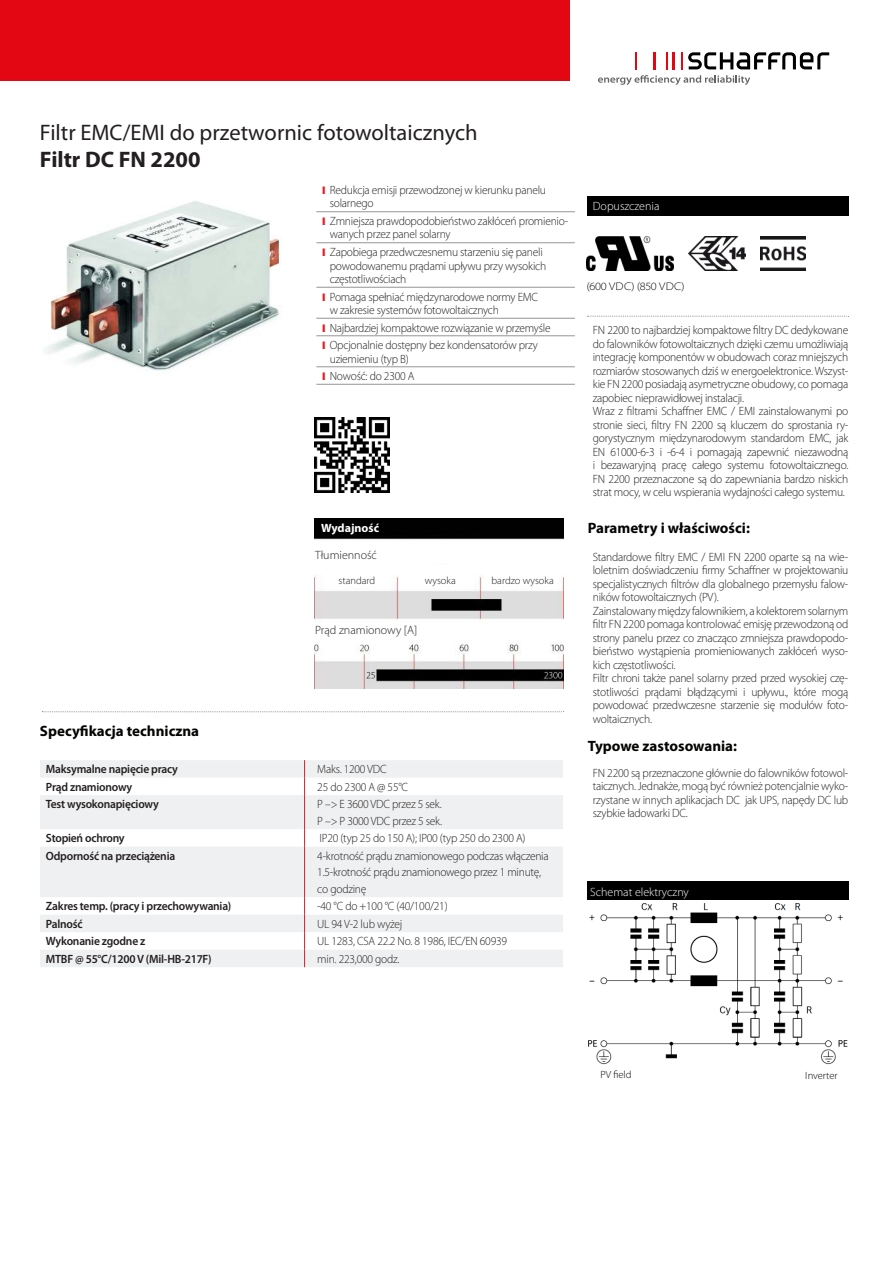
<style>
.page{position:relative;width:893px;height:1263px;background:#fff}
.page>*{position:absolute;margin:0;border:0;box-sizing:border-box;transform-origin:0 0}
.t1{font:22.5px "Myriad Pro";color:#231f20}
.t2{font:700 22.5px "Myriad Pro";color:#231f20}
.t3{font:700 15px "Myriad Pro";color:#040503}
.t4{font:300 12px/13.5px "Myriad Pro";letter-spacing:-.02em;color:#231f20;scale:.96 1}
.t5{font:600 12px "Myriad Pro";letter-spacing:-.02em;color:#231f20;scale:.96 1}
.t6{font:300 12px "Myriad Pro";color:#fff}
.t7{font:300 12px "Myriad Pro";color:#231f20}
.t8{font:700 12px "Myriad Pro";color:#fff}
.t9{font:300 semi-expanded 11.1px "Myriad Pro";color:#000}
.t10{font:300 10.5px "Myriad Pro";color:#231f20}
.t11{font:300 10.5px "Myriad Pro";color:#040503}
.s1{color:#e31f25}
</style>
<div class="page">
<div style="left:0;top:0;width:569px;height:81px;background:#e30613"></div>
<img style="left:44px;top:201px;width:238px;height:170px">
<svg style="left:598px;top:75px;width:152px;height:10px"></svg>
<hr style="left:672px;top:52px;width:3px;height:17px;background:#e30613">
<svg style="left:681px;top:52px;width:1px;height:17px"></svg>
<svg style="left:666px;top:52px;width:2px;height:17px"></svg>
<hr style="left:653px;top:52px;width:3px;height:17px;background:#e30613">
<svg style="left:635px;top:52px;width:2px;height:17px"></svg>
<svg style="left:688px;top:52px;width:141px;height:17px"></svg>
<img style="left:315px;top:418px;width:74px;height:74px">
<img style="left:315px;top:518px;width:249px;height:170px">
<svg style="left:42px;top:711px;width:522px;height:1px"></svg>
<div style="left:587px;top:196px;width:262px;height:19px;background:#000"></div>
<svg style="left:587px;top:316px;width:262px;height:1px"></svg>
<img style="left:587px;top:237px;width:86px;height:33px">
<img style="left:688px;top:237px;width:58px;height:33px">
<img style="left:760px;top:237px;width:45px;height:33px">
<div style="left:587px;top:881px;width:262px;height:20px;background:#000"></div>
<img style="left:588px;top:903px;width:260px;height:162px">
<hr style="left:316px;top:211px;width:259px;height:1px;background:#9a9a9a">
<hr style="left:316px;top:242px;width:259px;height:1px;background:#9a9a9a">
<hr style="left:316px;top:287px;width:259px;height:1px;background:#9a9a9a">
<hr style="left:316px;top:318px;width:259px;height:1px;background:#9a9a9a">
<hr style="left:316px;top:335px;width:259px;height:1px;background:#9a9a9a">
<hr style="left:316px;top:366px;width:259px;height:1px;background:#9a9a9a">
<hr style="left:316px;top:384px;width:259px;height:1px;background:#9a9a9a">
<svg style="left:40px;top:847px;width:523px;height:120px;fill:#eff0f1"></svg>
<svg style="left:40px;top:760px;width:523px;height:87px"></svg>
<hr style="left:304px;top:847px;width:1px;height:50px;background:#d1232a">
<svg style="left:40px;top:897px;width:265px;height:70px"></svg>
<p class="t1" style="left:40px;top:119px;width:439px">Filtr EMC/EMI do przetwornic fotowoltaicznych</p>
<p class="t2" style="left:40px;top:145px;width:162px">Filtr DC FN 2200</p>
<p class="t4" style="left:330px;top:183px;width:227px;text-indent:-7px"><span class="s1">┃</span> Redukcja emisji przewodzonej w kierunku panelu solarnego</p>
<p class="t4" style="left:330px;top:214px;width:250px;text-indent:-7px"><span class="s1">┃</span> Zmniejsza prawdopodobieństwo zakłóceń promienio&shy;wanych przez panel solarny</p>
<p class="t4" style="left:330px;top:245px;width:227px;text-indent:-7px"><span class="s1">┃</span> Zapobiega przedwczesnemu starzeniu się paneli powodowanemu prądami upływu przy wysokich częstotliwościach</p>
<p class="t4" style="left:330px;top:290px;width:219px;text-indent:-7px"><span class="s1">┃</span> Pomaga spełniać międzynarodowe normy EMC w zakresie systemów fotowoltaicznych</p>
<p class="t4" style="left:322px;top:321px;width:239px"><span class="s1">┃</span> Najbardziej kompaktowe rozwiązanie w przemyśle</p>
<p class="t4" style="left:330px;top:338px;width:218px;text-indent:-7px"><span class="s1">┃</span> Opcjonalnie dostępny bez kondensatorów przy uziemieniu (typ B)</p>
<p class="t4" style="left:322px;top:369px;width:97px"><span class="s1">┃</span> Nowość: do 2300 A</p>
<p class="t8" style="left:321px;top:520px;width:60px">Wydajność</p>
<p class="t7" style="left:315px;top:548px;width:63px">Tłumienność</p>
<p class="t10" style="left:339px;top:574px;width:38px">standard</p>
<p class="t10" style="left:425px;top:574px;width:33px">wysoka</p>
<p class="t10" style="left:491px;top:574px;width:64px">bardzo wysoka</p>
<p class="t7" style="left:315px;top:623px;width:104px">Prąd znamionowy [A]</p>
<p class="t3" style="left:40px;top:721px;width:161px">Specyfikacja techniczna</p>
<p class="t5" style="left:46px;top:762px;width:139px">Maksymalne napięcie pracy</p>
<p class="t4" style="left:317px;top:762px;width:74px">Maks. 1200 VDC</p>
<p class="t5" style="left:46px;top:779px;width:92px">Prąd znamionowy</p>
<p class="t4" style="left:317px;top:780px;width:96px">25 do 2300 A @ 55°C</p>
<p class="t5" style="left:46px;top:797px;width:119px">Test wysokonapięciowy</p>
<p class="t4" style="left:317px;top:797px;width:131px">P –&gt; E 3600 VDC przez 5 sek.</p>
<p class="t4" style="left:317px;top:814px;width:132px">P –&gt; P 3000 VDC przez 5 sek.</p>
<p class="t5" style="left:46px;top:831px;width:83px">Stopień ochrony</p>
<p class="t4" style="left:320px;top:831px;width:216px">IP20 (typ 25 do 150 A); IP00 (typ 250 do 2300 A)</p>
<p class="t5" style="left:46px;top:848px;width:136px">Odporność na przeciążenia</p>
<p class="t4" style="left:317px;top:849px;width:243px">4-krotność prądu znamionowego podczas włączenia</p>
<p class="t4" style="left:317px;top:864px;width:235px;line-height:16.5px">1.5-krotność prądu znamionowego przez 1 minutę, co godzinę</p>
<p class="t5" style="left:46px;top:899px;width:195px">Zakres temp. (pracy i przechowywania)</p>
<p class="t4" style="left:317px;top:899px;width:137px">-40 °C do +100 °C (40/100/21)</p>
<p class="t5" style="left:46px;top:916px;width:40px">Palność</p>
<p class="t4" style="left:317px;top:917px;width:90px">UL 94 V-2 lub wyżej</p>
<p class="t5" style="left:46px;top:934px;width:105px">Wykonanie zgodne z</p>
<p class="t4" style="left:317px;top:934px;width:199px">UL 1283, CSA 22.2 No. 8 1986, IEC/EN 60939</p>
<p class="t5" style="left:46px;top:951px;width:174px">MTBF @ 55°C/1200 V (Mil-HB-217F)</p>
<p class="t4" style="left:317px;top:952px;width:87px">min. 223,000 godz.</p>
<p class="t6" style="left:593px;top:198px;width:68px">Dopuszczenia</p>
<p class="t9" style="left:587px;top:282px;width:99px">(600 VDC) (850 VDC)</p>
<p class="t4" style="left:593px;top:323px;width:268px">FN 2200 to najbardziej kompaktowe filtry DC dedykowane do falowników fotowoltaicznych dzięki czemu umożliwiają</p>
<p class="t4" style="left:593px;top:350px;width:268px;text-align:justify">integrację komponentów w obudowach coraz mniejszych rozmiarów stosowanych dziś w energoelektronice. Wszyst&shy;kie FN 2200 posiadają asymetryczne obudowy, co pomaga zapobiec nieprawidłowej instalacji.</p>
<p class="t4" style="left:593px;top:404px;width:268px;text-align:justify">Wraz z filtrami Schaffner EMC / EMI zainstalowanymi po stronie sieci, filtry FN 2200 są kluczem do sprostania ry&shy;gorystycznym międzynarodowym standardom EMC, jak EN 61000-6-3 i -6-4 i pomagają zapewnić niezawodną i bezawaryjną pracę całego systemu fotowoltaicznego.<br>FN 2200 przeznaczone są do zapewniania bardzo niskich strat mocy, w celu wspierania wydajności całego systemu.</p>
<p class="t3" style="left:588px;top:518px;width:164px">Parametry i właściwości:</p>
<p class="t4" style="left:593px;top:550px;width:268px;text-align:justify">Standardowe filtry EMC / EMI FN 2200 oparte są na wie&shy;loletnim doświadczeniu firmy Schaffner w projektowaniu specjalistycznych filtrów dla globalnego przemysłu falow&shy;ników fotowoltaicznych (PV).</p>
<p class="t4" style="left:593px;top:604px;width:268px">Zainstalowany między falownikiem, a kolektorem solarnym</p>
<p class="t4" style="left:593px;top:617px;width:268px;text-align:justify">filtr FN 2200 pomaga kontrolować emisję przewodzoną od strony panelu przez co znacząco zmniejsza prawdopodo&shy;bieństwo wystąpienia promieniowanych zakłóceń wyso&shy;kich częstotliwości.</p>
<p class="t4" style="left:593px;top:671px;width:268px;text-align:justify">Filtr chroni także panel solarny przed przed wysokiej czę&shy;stotliwości prądami błądzącymi i upływu., które mogą powodować przedwczesne starzenie się modułów foto&shy;woltaicznych.</p>
<p class="t3" style="left:588px;top:736px;width:151px">Typowe zastosowania:</p>
<p class="t4" style="left:593px;top:766px;width:268px;text-align:justify">FN 2200 są przeznaczone głównie do falowników fotowol&shy;taicznych. Jednakże, mogą być również potencjalnie wyko&shy;rzystane w innych aplikacjach DC jak UPS, napędy DC lub szybkie ładowarki DC.</p>
<p class="t6" style="left:590px;top:885px;width:100px">Schemat elektryczny</p>
<p class="t11" style="left:600px;top:1068px;width:33px">PV field</p>
<p class="t11" style="left:805px;top:1069px;width:34px">Inverter</p>
</div>
